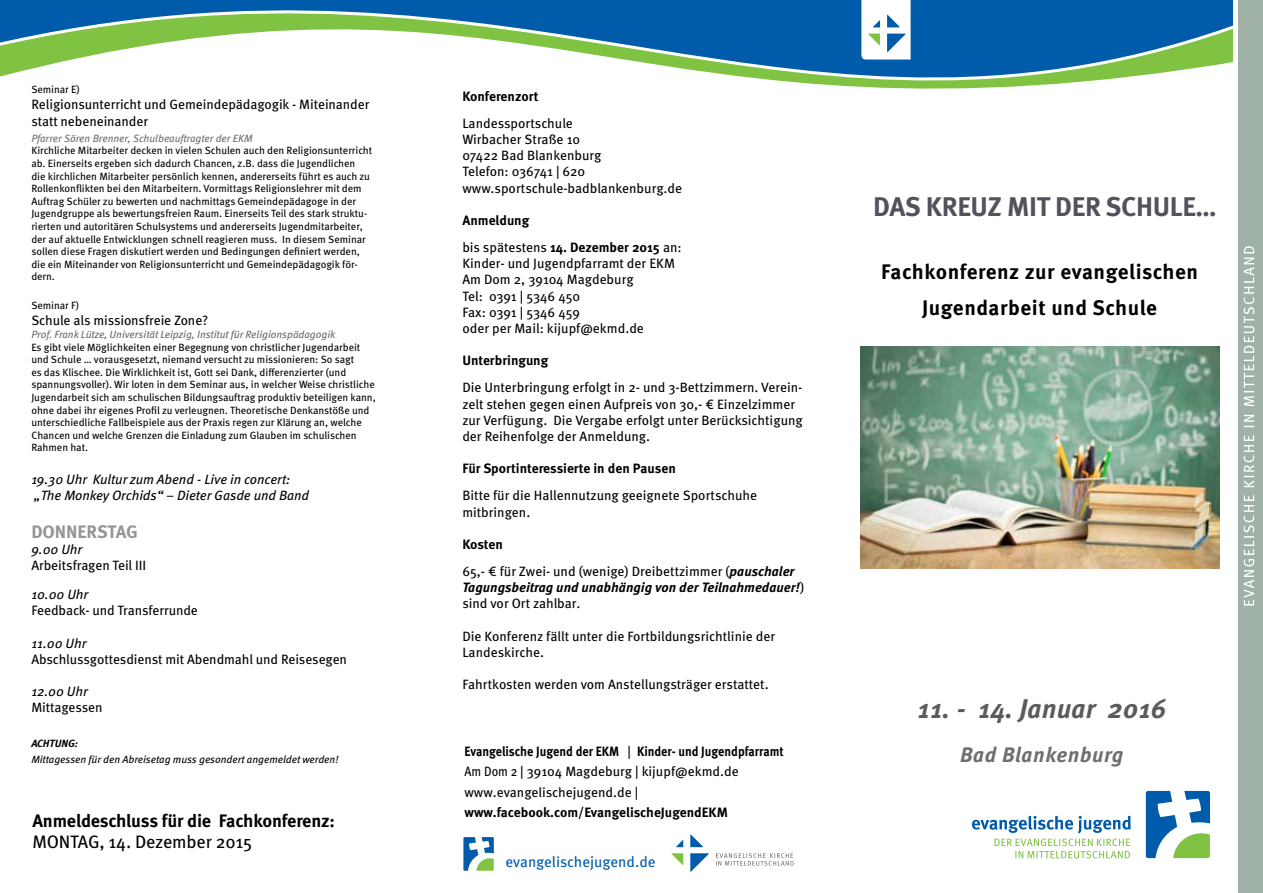
<style>
.page{position:relative;width:1263px;height:893px;background:#fff}
.page>*{position:absolute;margin:0;border:0;box-sizing:border-box;transform-origin:0 0}
.t1{font:700 27px "Meta OT";letter-spacing:-.015em;color:#53525c}
.t2{font:italic 700 27px "Meta OT";color:#5a5b5d}
.t3{font:700 21px/36px "Meta OT";letter-spacing:.025em;color:#000;text-align:center}
.t4{font:italic 700 21px "Meta OT";letter-spacing:.025em;color:#6d6e71}
.t5{font:700 18px "Meta OT";letter-spacing:-.01em;color:#000}
.t6{font:18px "Meta OT";letter-spacing:-.01em;color:#000}
.t7{font:700 18px "Meta OT";letter-spacing:-.005em;color:#939598}
.t8{font:15px "Meta OT";color:#005baa}
.t9{font:13.5px/16.2px "Meta OT";letter-spacing:-.005em;color:#000}
.t10{font:700 13.5px/27px "Meta OT";color:#000}
.t11{font:italic 13.5px/16.2px "Meta OT";letter-spacing:-.005em;color:#000}
.t12{font:italic 700 13.5px/16.2px "Meta OT";color:#000}
.t13{font:10.5px/12.6px "Meta OT";letter-spacing:-.005em;color:#000}
.t14{font:italic 10.5px "Meta OT";letter-spacing:-.005em;color:#696a6d}
.t15{font:italic 10.5px "Meta OT";letter-spacing:-.005em;color:#000}
.t16{font:italic 10.5px "Meta OT";letter-spacing:-.005em;color:#6d6e71}
.t17{font:italic 700 10.5px "Meta OT";letter-spacing:-.005em;color:#000}
.s1{font-weight:400}
.s2{font-weight:700}
.s3{font-weight:700;font-style:italic}
.s4{font-weight:400;font-style:normal}
</style>
<div class="page">
<svg style="left:0;top:0;width:1233px;height:89px"></svg>
<svg style="left:861px;top:0;width:50px;height:60px"></svg>
<svg style="left:972px;top:816px;width:159px;height:42px"></svg>
<svg style="left:1146px;top:791px;width:64px;height:67px"></svg>
<svg style="left:671px;top:834px;width:38px;height:38px"></svg>
<svg style="left:716px;top:853px;width:78px;height:13px"></svg>
<svg style="left:463px;top:837px;width:31px;height:34px"></svg>
<div style="left:1237px;top:0;width:26px;height:893px;background:#a0b1a8"></div>
<svg style="left:1243px;top:246px;width:11px;height:360px"></svg>
<img style="left:860px;top:346px;width:360px;height:222px">
<p class="t13" style="left:31px;top:83px;width:50px">Seminar E)</p>
<p class="t9" style="left:31px;top:97px;width:340px">Religionsunterricht und Gemeindepädagogik - Miteinander statt nebeneinander</p>
<p class="t16" style="left:31px;top:132px;width:223px">Pfarrer Sören Brenner, Schulbeauftragter der EKM</p>
<p class="t13" style="left:31px;top:144px;width:342px">Kirchliche Mitarbeiter decken in vielen Schulen auch den Religionsunterricht ab. Einerseits ergeben sich dadurch Chancen, z.B. dass die Jugendlichen<br>die kirchlichen Mitarbeiter persönlich kennen, andererseits führt es auch zu Rollenkonflikten bei den Mitarbeitern. Vormittags Religionslehrer mit dem Auftrag Schüler zu bewerten und nachmittags Gemeindepädagoge in der Jugendgruppe als bewertungsfreien Raum. Einerseits Teil des stark struktu&shy;rierten und autoritären Schulsystems und andererseits Jugendmitarbeiter, der auf aktuelle Entwicklungen schnell reagieren muss. In diesem Seminar sollen diese Fragen diskutiert werden und Bedingungen definiert werden, die ein Miteinander von Religionsunterricht und Gemeindepädagogik för&shy;dern.</p>
<p class="t13" style="left:31px;top:299px;width:49px">Seminar F)</p>
<p class="t9" style="left:31px;top:313px;width:178px">Schule als missionsfreie Zone?</p>
<p class="t14" style="left:31px;top:328px;width:305px">Prof. Frank Lütze, Universität Leipzig, Institut für Religionspädagogik</p>
<p class="t13" style="left:31px;top:341px;width:346px">Es gibt viele Möglichkeiten einer Begegnung von christlicher Jugendarbeit und Schule … vorausgesetzt, niemand versucht zu missionieren: So sagt<br>es das Klischee. Die Wirklichkeit ist, Gott sei Dank, differenzierter (und spannungsvoller). Wir loten in dem Seminar aus, in welcher Weise christliche Jugendarbeit sich am schulischen Bildungsauftrag produktiv beteiligen kann, ohne dabei ihr eigenes Profil zu verleugnen. Theoretische Denkanstöße und unterschiedliche Fallbeispiele aus der Praxis regen zur Klärung an, welche Chancen und welche Grenzen die Einladung zum Glauben im schulischen Rahmen hat.</p>
<p class="t11" style="left:31px;top:471px;width:279px">19.30 Uhr Kultur zum Abend - Live in concert: „The Monkey Orchids“ – Dieter Gasde und Band</p>
<h3 class="t7" style="left:31px;top:520px;width:108px">DONNERSTAG</h3>
<p class="t11" style="left:31px;top:541px;width:53px">9.00 Uhr</p>
<p class="t9" style="left:31px;top:557px;width:116px">Arbeitsfragen Teil III</p>
<p class="t11" style="left:31px;top:586px;width:59px">10.00 Uhr</p>
<p class="t9" style="left:31px;top:602px;width:168px">Feedback- und Transferrunde</p>
<p class="t11" style="left:31px;top:635px;width:57px">11.00 Uhr</p>
<p class="t9" style="left:31px;top:651px;width:317px">Abschlussgottesdienst mit Abendmahl und Reisesegen</p>
<p class="t11" style="left:31px;top:683px;width:58px">12.00 Uhr</p>
<p class="t9" style="left:31px;top:700px;width:73px">Mittagessen</p>
<p class="t17" style="left:31px;top:736px;width:48px">ACHTUNG:</p>
<p class="t15" style="left:31px;top:753px;width:309px">Mittagessen für den Abreisetag muss gesondert angemeldet werden!</p>
<h3 class="t5" style="left:32px;top:809px;width:304px">Anmeldeschluss für die Fachkonferenz:</h3>
<h3 class="t6" style="left:32px;top:831px;width:221px">MONTAG, 14. Dezember 2015</h3>
<p class="t10" style="left:462px;top:83px;width:78px">Konferenzort</p>
<p class="t9" style="left:462px;top:115px;width:221px">Landessportschule<br>Wirbacher Straße 10<br>07422 Bad Blankenburg<br>Telefon: 036741 | 620 www.sportschule-badblankenburg.de</p>
<p class="t10" style="left:462px;top:207px;width:221px">Anmeldung<br><span class="s1">bis spätestens</span> 14. Dezember 2015 <span class="s1">an:</span></p>
<p class="t9" style="left:462px;top:255px;width:214px">Kinder- und Jugendpfarramt der EKM<br>Am Dom 2, 39104 Magdeburg<br>Tel: 0391 | 5346 450<br>Fax: 0391 | 5346 459<br>oder per Mail: kijupf@ekmd.de</p>
<p class="t10" style="left:462px;top:347px;width:87px">Unterbringung</p>
<p class="t9" style="left:462px;top:380px;width:342px">Die Unterbringung erfolgt in 2- und 3-Bettzimmern. Verein&shy;zelt stehen gegen einen Aufpreis von 30,- € Einzelzimmer zur Verfügung. Die Vergabe erfolgt unter Berücksichtigung der Reihenfolge der Anmeldung.</p>
<p class="t10" style="left:462px;top:455px;width:215px">Für Sportinteressierte in den Pausen</p>
<p class="t9" style="left:462px;top:488px;width:296px">Bitte für die Hallennutzung geeignete Sportschuhe mitbringen.</p>
<p class="t9" style="left:462px;top:531px;width:334px;line-height:27px"><span class="s2">Kosten<br></span>65,- € für Zwei- und (wenige) Dreibettzimmer (<span class="s3">pauschaler</span></p>
<p class="t12" style="left:462px;top:580px;width:343px">Tagungsbeitrag und unabhängig von der Teilnahmedauer!<span class="s4">) sind vor Ort zahlbar.</span></p>
<p class="t9" style="left:462px;top:628px;width:314px">Die Konferenz fällt unter die Fortbildungsrichtlinie der<br>Landeskirche.</p>
<p class="t9" style="left:462px;top:677px;width:308px">Fahrtkosten werden vom Anstellungsträger erstattet.</p>
<p class="t9" style="left:464px;top:741px;width:321px;line-height:20.4px"><span class="s2">Evangelische Jugend der EKM</span> | <span class="s2">Kinder- und Jugendpfarramt<br></span>Am Dom 2 | 39104 Magdeburg | kijupf@ekmd.de www.evangelischejugend.de |</p>
<p class="t10" style="left:464px;top:799px;width:265px">www.facebook.com/EvangelischeJugendEKM</p>
<h3 class="t8" style="left:505px;top:853px;width:152px">evangelischejugend.de</h3>
<h1 class="t1" style="left:873px;top:190px;width:345px">DAS KREUZ MIT DER SCHULE…</h1>
<h2 class="t3" style="left:881px;top:254px;width:319px">Fachkonferenz zur evangelischen<br>Jugendarbeit und Schule</h2>
<h1 class="t2" style="left:917px;top:692px;width:250px">11. - 14. Januar 2016</h1>
<h2 class="t4" style="left:960px;top:742px;width:165px">Bad Blankenburg</h2>
</div>
